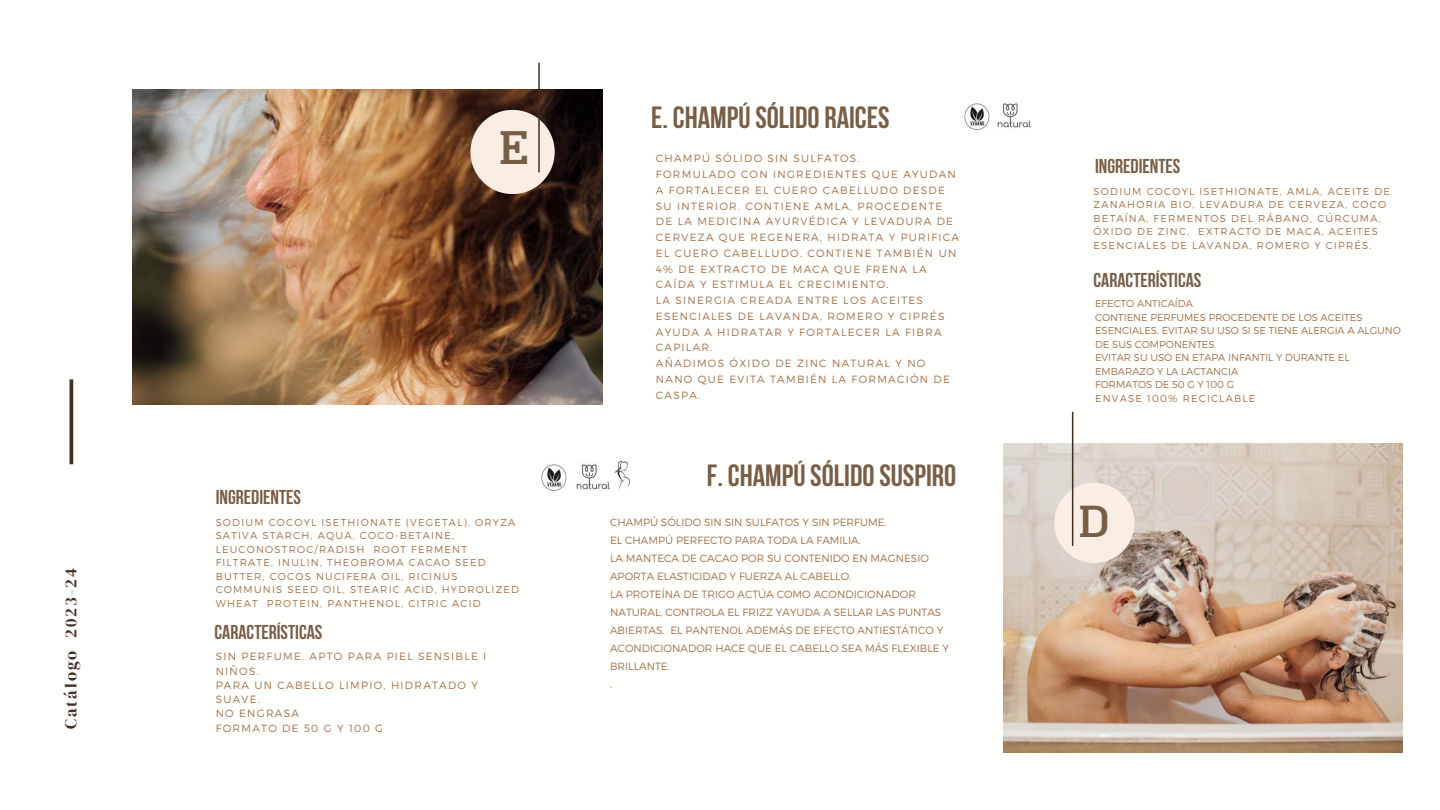
<style>
.page{position:relative;width:1440px;height:810px;background:#fff}
.page>*{position:absolute;margin:0;border:0;box-sizing:border-box;transform-origin:0 0}
.t1{font:45.6px "RTL Jannah Medium";color:#785e47}
.t2{font:43.5px "RTL Jannah Medium";color:#785e47}
.t3{font:700 30.6px "Bebas Neue";color:#785e47}
.t4{font:700 20px "Bebas Neue";color:#785e47}
.t5{font:16.5px "DM Serif Display";letter-spacing:.12em;color:#402f20}
.t6{font:300 10.5px/15.7px "Montserrat";letter-spacing:.12em;color:#a2724c}
.t7{font:300 10.5px/18px "Montserrat";color:#a2724c}
.t8{font:300 10px/13.5px "Montserrat";letter-spacing:.12em;color:#a2724c}
.t9{font:300 10px/13.5px "Montserrat";color:#a2724c}
</style>
<div class="page">
<img style="left:133px;top:89px;width:470px;height:316px">
<div style="left:470px;top:110px;width:85px;height:84px;background:#faeee4;border-radius:50%"></div>
<hr style="left:538px;top:63px;width:2px;height:109px;background:#402f20">
<img style="left:1004px;top:443px;width:399px;height:309px">
<div style="left:1054px;top:483px;width:80px;height:80px;background:#faeee4;border-radius:50%"></div>
<hr style="left:1072px;top:412px;width:1px;height:134px;background:#402f20">
<hr style="left:70px;top:379px;width:3px;height:85px;background:#402f20">
<img style="left:964px;top:103px;width:26px;height:27px">
<img style="left:997px;top:103px;width:34px;height:25px">
<img style="left:541px;top:464px;width:26px;height:27px">
<img style="left:576px;top:464px;width:34px;height:26px">
<img style="left:614px;top:461px;width:16px;height:29px">
<h3 class="t5" style="left:62px;top:729px;width:163px;rotate:-90deg">Catálogo 2023-24</h3>
<h1 class="t1" style="left:498px;top:117px;width:33px">E</h1>
<h3 class="t4" style="left:216px;top:486px;width:87px">INGREDIENTES</h3>
<p class="t8" style="left:216px;top:515px;width:305px">SODIUM COCOYL ISETHIONATE (VEGETAL), ORYZA SATIVA STARCH, AQUA, COCO-BETAINE, LEUCONOSTROC/RADISH ROOT FERMENT FILTRATE, INULIN, THEOBROMA CACAO SEED BUTTER, COCOS NUCIFERA OIL, RICINUS COMMUNIS SEED OIL, STEARIC ACID, HYDROLIZED WHEAT PROTEIN, PANTHENOL, CITRIC ACID</p>
<h3 class="t4" style="left:215px;top:621px;width:109px">CARACTERÍSTICAS</h3>
<p class="t6" style="left:216px;top:649px;width:272px;line-height:14.2px">SIN PERFUME. APTO PARA PIEL SENSIBLE I<br>NIÑOS.<br>PARA UN CABELLO LIMPIO, HIDRATADO Y<br>SUAVE.<br>NO ENGRASA<br>FORMATO DE 50 G Y 100 G</p>
<h3 class="t3" style="left:651px;top:101px;width:240px">E. CHAMPÚ SÓLIDO RAICES</h3>
<p class="t6" style="left:656px;top:151px;width:305px">CHAMPÚ SÓLIDO SIN SULFATOS.<br>FORMULADO CON INGREDIENTES QUE AYUDAN A FORTALECER EL CUERO CABELLUDO DESDE SU INTERIOR. CONTIENE AMLA, PROCEDENTE DE LA MEDICINA AYURVÉDICA Y LEVADURA DE CERVEZA QUE REGENERA, HIDRATA Y PURIFICA EL CUERO CABELLUDO. CONTIENE TAMBIÉN UN 4% DE EXTRACTO DE MACA QUE FRENA LA CAÍDA Y ESTIMULA EL CRECIMIENTO.<br>LA SINERGIA CREADA ENTRE LOS ACEITES ESENCIALES DE LAVANDA, ROMERO Y CIPRÉS AYUDA A HIDRATAR Y FORTALECER LA FIBRA CAPILAR.</p>
<p class="t6" style="left:656px;top:355px;width:296px">AÑADIMOS ÓXIDO DE ZINC NATURAL Y NO<br>NANO QUE EVITA TAMBIÉN LA FORMACIÓN DE<br>CASPA.</p>
<h3 class="t3" style="left:707px;top:459px;width:251px">F. CHAMPÚ SÓLIDO SUSPIRO</h3>
<p class="t7" style="left:610px;top:513px;width:340px">CHAMPÚ SÓLIDO SIN SIN SULFATOS Y SIN PERFUME.<br>EL CHAMPÚ PERFECTO PARA TODA LA FAMILIA.<br>LA MANTECA DE CACAO POR SU CONTENIDO EN MAGNESIO APORTA ELASTICIDAD Y FUERZA AL CABELLO.<br>LA PROTEÍNA DE TRIGO ACTÚA COMO ACONDICIONADOR NATURAL, CONTROLA EL FRIZZ YAYUDA A SELLAR LAS PUNTAS ABIERTAS. EL PANTENOL ADEMÁS DE EFECTO ANTIESTÁTICO Y ACONDICIONADOR HACE QUE EL CABELLO SEA MÁS FLEXIBLE Y BRILLANTE.<br>.</p>
<h3 class="t4" style="left:1095px;top:155px;width:87px">INGREDIENTES</h3>
<p class="t8" style="left:1094px;top:184px;width:298px">SODIUM COCOYL ISETHIONATE, AMLA, ACEITE DE ZANAHORIA BIO, LEVADURA DE CERVEZA, COCO BETAÍNA, FERMENTOS DEL RÁBANO, CÚRCUMA, ÓXIDO DE ZINC, EXTRACTO DE MACA, ACEITES ESENCIALES DE LAVANDA, ROMERO Y CIPRÉS.</p>
<h3 class="t4" style="left:1094px;top:269px;width:109px">CARACTERÍSTICAS</h3>
<p class="t9" style="left:1095px;top:297px;width:307px">EFECTO ANTICAÍDA<br>CONTIENE PERFUMES PROCEDENTE DE LOS ACEITES<br>ESENCIALES. EVITAR SU USO SI SE TIENE ALERGIA A ALGUNO<br>DE SUS COMPONENTES.<br>EVITAR SU USO EN ETAPA INFANTIL Y DURANTE EL<br>EMBARAZO Y LA LACTANCIA<br>FORMATOS DE 50 G Y 100 G<br>ENVASE 100% RECICLABLE</p>
<h2 class="t2" style="left:1078px;top:492px;width:34px">D</h2>
</div>
